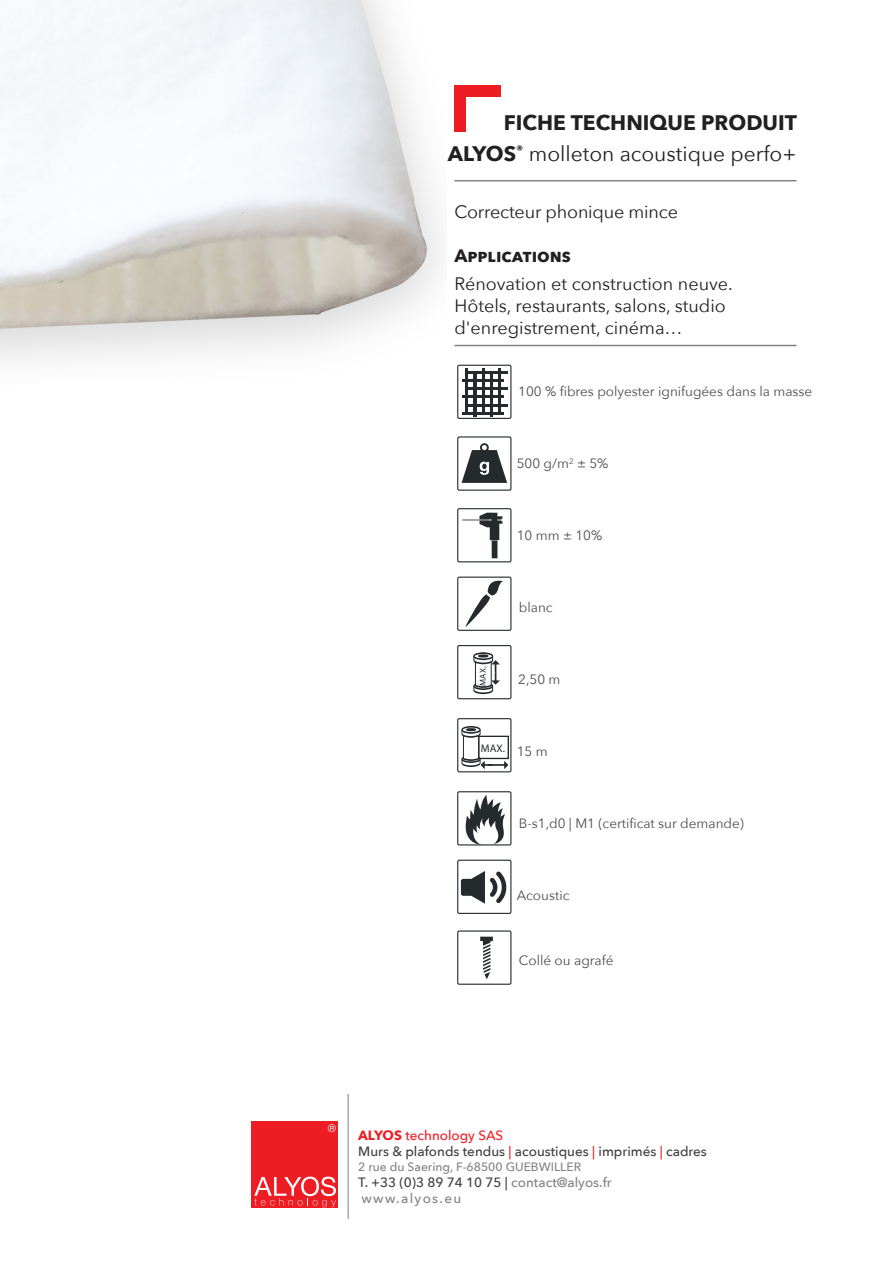
<style>
.page{position:relative;width:893px;height:1263px;background:#fff}
.page>*{position:absolute;margin:0;border:0;box-sizing:border-box;transform-origin:0 0}
.t1{font:21px "Avenir Next";color:#231f20}
.t2{font:700 21px "Avenir Next";color:#231f20}
.t3{font:18px/21.6px "Avenir Next";color:#231f20}
.t4{font:700 18px "Avenir Next";color:#231f20}
.t5{font:13.5px "Avenir Next";color:#4b4c4d}
.t6{font:500 13.5px "Avenir Next";color:#3e3e3f}
.t7{font:500 13.5px "Avenir Next";color:#ee1d23}
.t8{font:500 13.5px "Avenir Next";letter-spacing:.1em;color:#808285}
.t9{font:500 12.15px "Avenir Next";color:#808285}
.t10{font:10.95px "Myriad Pro";color:#252a2c}
.t11{font:8.7px "Myriad Pro";color:#252a2c}
.s1{font-weight:700}
.s2{font-family:"Avenir Next";font-size:13.5px;color:#4b4c4d}
.s3{color:#ee1d23}
.s4{color:#808285}
</style>
<div class="page">
<img style="left:0;top:0;width:442px;height:362px">
<hr style="left:454px;top:180px;width:342px;height:1px;background:#808285">
<div style="left:454px;top:85px;width:47px;height:12px;background:#ee1d23"></div>
<div style="left:454px;top:85px;width:12px;height:46px;background:#ee1d23"></div>
<div style="left:251px;top:1121px;width:87px;height:87px;background:#ee1d23"></div>
<svg style="left:254px;top:1176px;width:82px;height:31px"></svg>
<svg style="left:328px;top:1124px;width:8px;height:8px"></svg>
<hr style="left:348px;top:1094px;width:1px;height:125px;background:#808285">
<svg style="left:465px;top:795px;width:40px;height:51px"></svg>
<div style="left:457px;top:791px;width:54px;height:54px;border:1px solid #252a2c"></div>
<div style="left:478px;top:736px;width:31px;height:23px;border:1px solid #252a2c"></div>
<svg style="left:461px;top:726px;width:47px;height:43px"></svg>
<div style="left:457px;top:718px;width:54px;height:54px;border:1px solid #252a2c"></div>
<div style="left:492px;top:540px;width:5px;height:18px;background:#252a2c"></div>
<svg style="left:462px;top:513px;width:41px;height:27px"></svg>
<div style="left:457px;top:508px;width:54px;height:54px;border:1px solid #252a2c"></div>
<div style="left:457px;top:365px;width:54px;height:54px;border:1px solid #252a2c"></div>
<svg style="left:462px;top:368px;width:45px;height:49px"></svg>
<div style="left:457px;top:436px;width:54px;height:55px;border:1px solid #252a2c"></div>
<svg style="left:462px;top:443px;width:45px;height:40px"></svg>
<svg style="left:473px;top:652px;width:27px;height:42px"></svg>
<div style="left:457px;top:645px;width:54px;height:54px;border:1px solid #252a2c"></div>
<hr style="left:454px;top:345px;width:342px;height:1px;background:#808285">
<div style="left:457px;top:577px;width:54px;height:54px;border:1px solid #252a2c"></div>
<svg style="left:465px;top:580px;width:38px;height:47px"></svg>
<svg style="left:461px;top:871px;width:46px;height:33px"></svg>
<div style="left:457px;top:860px;width:54px;height:54px;border:1px solid #252a2c"></div>
<div style="left:457px;top:930px;width:54px;height:55px;border:1px solid #252a2c"></div>
<svg style="left:480px;top:937px;width:13px;height:42px"></svg>
<p class="t2" style="left:504px;top:104px;width:295px">FICHE TECHNIQUE PRODUIT</p>
<p class="t1" style="left:448px;top:136px;width:350px"><span class="s1">ALYOS</span><sup>®</sup> molleton acoustique perfo+</p>
<p class="t3" style="left:454px;top:201px;width:225px">Correcteur phonique mince</p>
<p class="t4" style="left:454px;top:240px;width:118px">Applications</p>
<p class="t3" style="left:454px;top:273px;width:280px">Rénovation et construction neuve.</p>
<p class="t3" style="left:454px;top:294px;width:273px">Hôtels, restaurants, salons, studio d'enregistrement, cinéma…</p>
<p class="t5" style="left:518px;top:380px;width:296px">100 % fibres polyester ignifugées dans la masse</p>
<p class="t5" style="left:517px;top:452px;width:93px">500 g/m<sup>2</sup> ± 5%</p>
<p class="t5" style="left:517px;top:524px;width:87px">10 mm ± 10%</p>
<p class="t5" style="left:519px;top:596px;width:35px">blanc</p>
<p class="t11" style="left:478px;top:686px;width:21px;rotate:-90deg">MAX.</p>
<p class="t5" style="left:518px;top:668px;width:44px">2,50 m</p>
<p class="t10" style="left:481px;top:742px;width:68px">MAX. <span class="s2">15 m</span></p>
<p class="t5" style="left:519px;top:812px;width:227px">B-s1,d0 | M1 (certificat sur demande)</p>
<p class="t5" style="left:517px;top:884px;width:54px">Acoustic</p>
<p class="t5" style="left:519px;top:948px;width:96px">Collé ou agrafé</p>
<p class="t7" style="left:358px;top:1124px;width:147px"><span class="s1">ALYOS</span> technology SAS</p>
<p class="t6" style="left:358px;top:1140px;width:350px">Murs &amp; plafonds tendus <span class="s3">|</span> acoustiques <span class="s3">|</span> imprimés <span class="s3">|</span> cadres</p>
<p class="t9" style="left:358px;top:1156px;width:224px">2 rue du Saering, F-68500 GUEBWILLER</p>
<p class="t6" style="left:358px;top:1171px;width:255px">T. +33 (0)3 89 74 10 75 | <span class="s4">contact@alyos.fr</span></p>
<p class="t8" style="left:362px;top:1187px;width:101px">www.alyos.eu</p>
</div>
